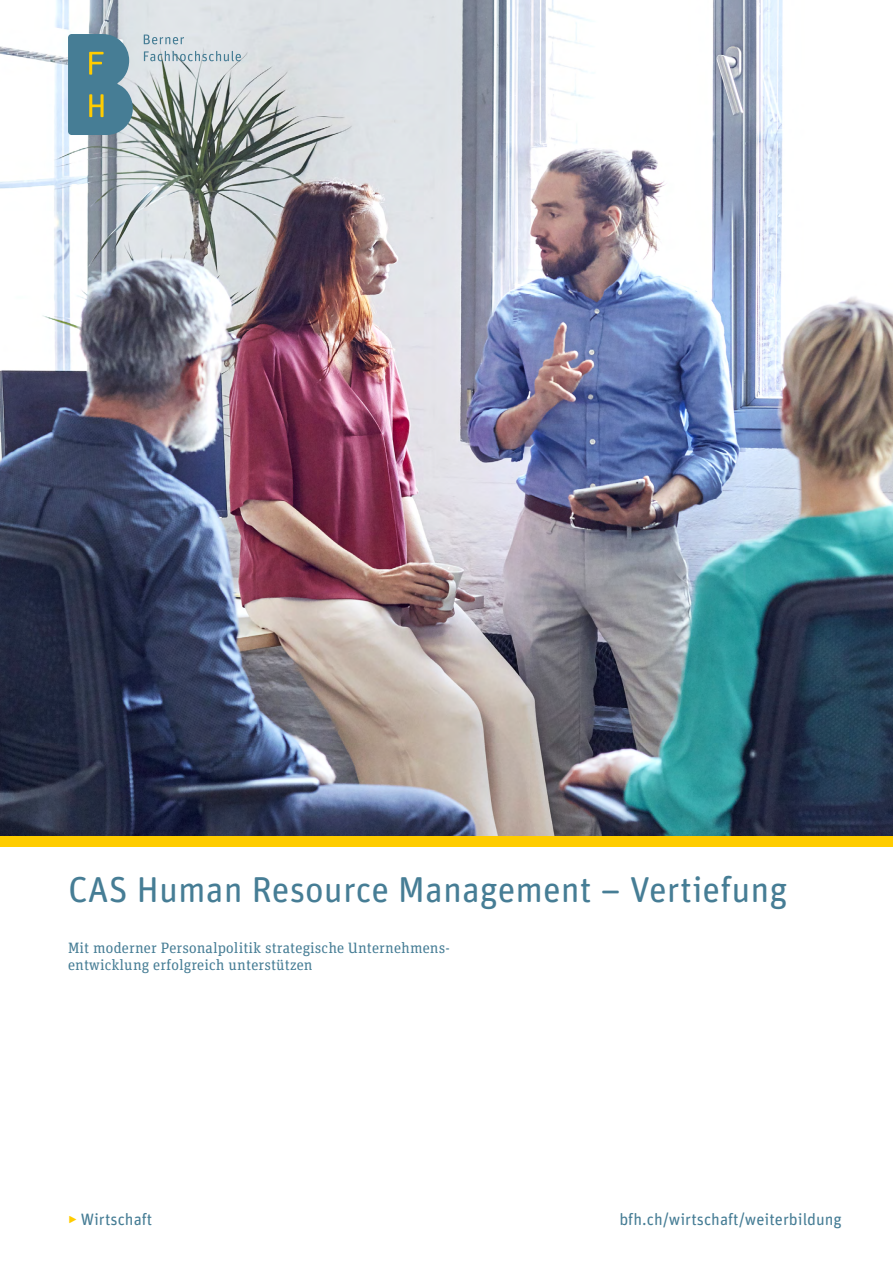
<style>
.page{position:relative;width:893px;height:1263px;background:#fff}
.page>*{position:absolute;margin:0;border:0;box-sizing:border-box;transform-origin:0 0}
.t1{font:36px "Unit Rounded Pro";color:#467d95}
.t2{font:16.5px "Unit Rounded Pro";color:#467d95}
.t3{font:15px/17px "Unit Slab Pro";letter-spacing:.01em;color:#467d95}
.s1{font-weight:300;color:#fc0}
</style>
<div class="page">
<img style="left:0;top:0;width:893px;height:837px">
<div style="left:0;top:837px;width:893px;height:10px;background:#fc0"></div>
<svg style="left:68px;top:34px;width:65px;height:101px;background:#5d8a96"></svg>
<svg style="left:144px;top:35px;width:40px;height:9px"></svg>
<svg style="left:144px;top:51px;width:97px;height:10px"></svg>
<h1 class="t1" style="left:68px;top:864px;width:721px">CAS Human Resource Management – Vertiefung</h1>
<p class="t3" style="left:68px;top:938px;width:383px">Mit moderner Personalpolitik strategische Unternehmens&shy;entwicklung erfolgreich unterstützen</p>
<p class="t2" style="left:68px;top:1207px;width:86px"><span class="s1">‣</span> Wirtschaft</p>
<p class="t2" style="left:619px;top:1207px;width:224px">bfh.ch/wirtschaft/weiterbildung</p>
</div>
